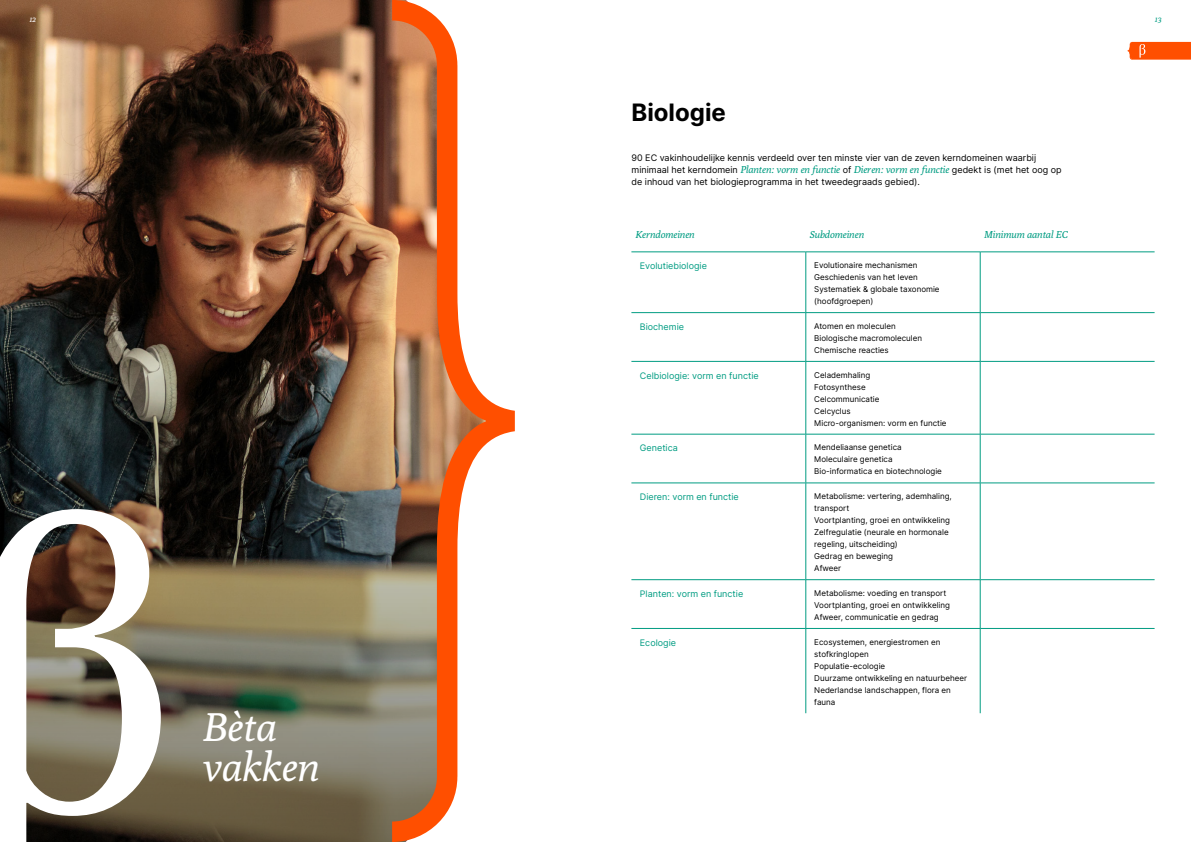
<style>
.page{position:relative;width:1191px;height:842px;background:#fff}
.page>*{position:absolute;margin:0;border:0;box-sizing:border-box;transform-origin:0 0}
.t1{font:italic 40.1px "Poly";color:#fff}
.t2{font:700 24px "Inter";color:#000}
.t3{font:italic 10px "Poly";color:#009c82}
.t4{font:9px/12px "Inter";color:#000}
.t5{font:9px "Inter";color:#009c82}
.t6{font:8px/12px "Inter";color:#000}
.t7{font:italic 8px "Poly";color:#fff}
.t8{font:italic 8px "Poly";color:#009c82}
.s1{font-family:"Poly";font-style:italic;font-size:10px;color:#009c82}
</style>
<div class="page">
<img style="left:0;top:0;width:392px;height:842px">
<svg style="left:392px;top:0;width:123px;height:842px"></svg>
<svg style="left:1127px;top:42px;width:64px;height:18px"></svg>
<svg style="left:0;top:509px;width:161px;height:333px"></svg>
<hr style="left:631px;top:252px;width:175px;height:1px;background:#009c82">
<hr style="left:806px;top:252px;width:174px;height:1px;background:#009c82">
<hr style="left:805px;top:252px;width:1px;height:60px;background:#009c82">
<hr style="left:980px;top:252px;width:174px;height:1px;background:#009c82">
<hr style="left:980px;top:252px;width:1px;height:60px;background:#009c82">
<hr style="left:631px;top:312px;width:175px;height:1px;background:#009c82">
<hr style="left:806px;top:312px;width:174px;height:1px;background:#009c82">
<hr style="left:805px;top:313px;width:1px;height:48px;background:#009c82">
<hr style="left:980px;top:312px;width:174px;height:1px;background:#009c82">
<hr style="left:980px;top:313px;width:1px;height:48px;background:#009c82">
<hr style="left:631px;top:361px;width:175px;height:1px;background:#009c82">
<hr style="left:806px;top:361px;width:174px;height:1px;background:#009c82">
<hr style="left:805px;top:362px;width:1px;height:72px;background:#009c82">
<hr style="left:980px;top:361px;width:174px;height:1px;background:#009c82">
<hr style="left:980px;top:362px;width:1px;height:72px;background:#009c82">
<hr style="left:631px;top:434px;width:175px;height:1px;background:#009c82">
<hr style="left:806px;top:434px;width:174px;height:1px;background:#009c82">
<hr style="left:805px;top:434px;width:1px;height:49px;background:#009c82">
<hr style="left:980px;top:434px;width:174px;height:1px;background:#009c82">
<hr style="left:980px;top:434px;width:1px;height:49px;background:#009c82">
<hr style="left:631px;top:483px;width:175px;height:1px;background:#009c82">
<hr style="left:806px;top:483px;width:174px;height:1px;background:#009c82">
<hr style="left:805px;top:483px;width:1px;height:96px;background:#009c82">
<hr style="left:980px;top:483px;width:174px;height:1px;background:#009c82">
<hr style="left:980px;top:483px;width:1px;height:96px;background:#009c82">
<hr style="left:631px;top:579px;width:175px;height:1px;background:#009c82">
<hr style="left:806px;top:579px;width:174px;height:1px;background:#009c82">
<hr style="left:805px;top:580px;width:1px;height:48px;background:#009c82">
<hr style="left:980px;top:579px;width:174px;height:1px;background:#009c82">
<hr style="left:980px;top:580px;width:1px;height:48px;background:#009c82">
<hr style="left:631px;top:628px;width:175px;height:1px;background:#009c82">
<hr style="left:806px;top:628px;width:174px;height:1px;background:#009c82">
<hr style="left:805px;top:629px;width:1px;height:84px;background:#009c82">
<hr style="left:980px;top:628px;width:174px;height:1px;background:#009c82">
<hr style="left:980px;top:629px;width:1px;height:84px;background:#009c82">
<p class="t7" style="left:29px;top:15px;width:8px">12</p>
<p class="t8" style="left:1155px;top:15px;width:8px">13</p>
<p class="t2" style="left:631px;top:95px;width:96px">Biologie</p>
<p class="t4" style="left:631px;top:152px;width:432px">90 EC vakinhoudelijke kennis verdeeld over ten minste vier van de zeven kerndomeinen waarbij minimaal het kerndomein <span class="s1">Planten: vorm en functie</span> of <span class="s1">Dieren: vorm en functie</span> gedekt is (met het oog op de inhoud van het biologieprogramma in het tweedegraads gebied).</p>
<p class="t1" style="left:202px;top:703px;width:75px">Bèta</p>
<p class="t1" style="left:202px;top:743px;width:118px">vakken</p>
<p class="t3" style="left:635px;top:228px;width:61px">Kerndomeinen</p>
<p class="t3" style="left:810px;top:228px;width:56px">Subdomeinen</p>
<p class="t3" style="left:984px;top:228px;width:85px">Minimum aantal EC</p>
<p class="t5" style="left:640px;top:259px;width:69px">Evolutiebiologie</p>
<p class="t6" style="left:814px;top:259px;width:105px">Evolutionaire mechanismen</p>
<p class="t6" style="left:814px;top:271px;width:105px">Geschiedenis van het leven</p>
<p class="t6" style="left:814px;top:283px;width:127px">Systematiek &amp; globale taxonomie (hoofdgroepen)</p>
<p class="t5" style="left:640px;top:320px;width:46px">Biochemie</p>
<p class="t6" style="left:814px;top:320px;width:83px">Atomen en moleculen</p>
<p class="t6" style="left:814px;top:332px;width:109px">Biologische macromoleculen</p>
<p class="t6" style="left:814px;top:344px;width:76px">Chemische reacties</p>
<p class="t5" style="left:640px;top:369px;width:120px">Celbiologie: vorm en functie</p>
<p class="t6" style="left:814px;top:369px;width:58px">Celademhaling</p>
<p class="t6" style="left:814px;top:381px;width:53px">Fotosynthese</p>
<p class="t6" style="left:814px;top:393px;width:67px">Celcommunicatie</p>
<p class="t6" style="left:814px;top:405px;width:38px">Celcyclus</p>
<p class="t6" style="left:814px;top:417px;width:134px">Micro-organismen: vorm en functie</p>
<p class="t5" style="left:640px;top:442px;width:39px">Genetica</p>
<p class="t6" style="left:814px;top:441px;width:89px">Mendeliaanse genetica</p>
<p class="t6" style="left:814px;top:453px;width:80px">Moleculaire genetica</p>
<p class="t6" style="left:814px;top:465px;width:129px">Bio-informatica en biotechnologie</p>
<p class="t5" style="left:640px;top:490px;width:100px">Dieren: vorm en functie</p>
<p class="t6" style="left:814px;top:490px;width:139px">Metabolisme: vertering, ademhaling, transport</p>
<p class="t6" style="left:814px;top:514px;width:137px">Voortplanting, groei en ontwikkeling</p>
<p class="t6" style="left:814px;top:526px;width:136px">Zelfregulatie (neurale en hormonale regeling, uitscheiding)</p>
<p class="t6" style="left:814px;top:550px;width:80px">Gedrag en beweging</p>
<p class="t6" style="left:814px;top:562px;width:28px">Afweer</p>
<p class="t5" style="left:640px;top:587px;width:105px">Planten: vorm en functie</p>
<p class="t6" style="left:814px;top:587px;width:134px">Metabolisme: voeding en transport</p>
<p class="t6" style="left:814px;top:599px;width:137px">Voortplanting, groei en ontwikkeling</p>
<p class="t6" style="left:814px;top:611px;width:126px">Afweer, communicatie en gedrag</p>
<p class="t5" style="left:640px;top:636px;width:38px">Ecologie</p>
<p class="t6" style="left:814px;top:636px;width:127px">Ecosystemen, energiestromen en stofkringlopen</p>
<p class="t6" style="left:814px;top:660px;width:72px">Populatie-ecologie</p>
<p class="t6" style="left:814px;top:672px;width:154px">Duurzame ontwikkeling en natuurbeheer</p>
<p class="t6" style="left:814px;top:684px;width:138px">Nederlandse landschappen, flora en fauna</p>
</div>
